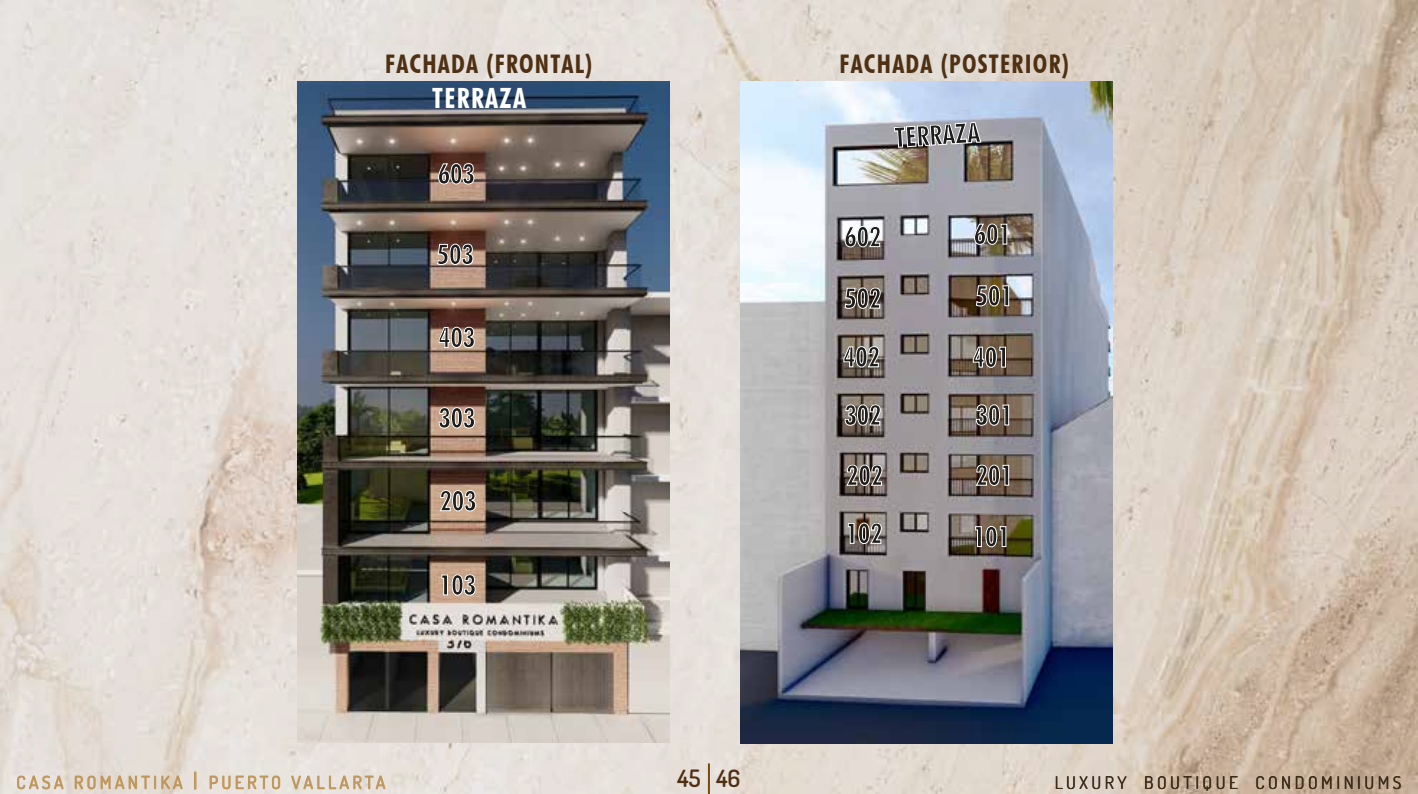
<style>
.page{position:relative;width:1418px;height:794px;background:#fff}
.page>*{position:absolute;margin:0;border:0;box-sizing:border-box;transform-origin:0 0}
.t1{font:700 condensed 28px "Futura BT";color:#1d1d1b}
.t2{font:700 condensed 28px "Futura BT";letter-spacing:.05em;color:#fff}
.t3{font:700 condensed 25.6px "Futura BT";letter-spacing:.05em;color:#4f3012}
.t4{font:600 23.8px "Dosis";color:#4f3012}
.t5{font:17.4px "Dosis";letter-spacing:.2em;color:#000}
</style>
<div class="page">
<img style="left:0;top:0;width:1417px;height:794px">
<img style="left:298px;top:82px;width:371px;height:660px">
<img style="left:740px;top:82px;width:372px;height:661px">
<svg style="left:893px;top:121px;width:88px;height:37px"></svg>
<svg style="left:441px;top:574px;width:34px;height:21px"></svg>
<svg style="left:439px;top:490px;width:37px;height:21px"></svg>
<svg style="left:438px;top:407px;width:37px;height:21px"></svg>
<svg style="left:438px;top:327px;width:37px;height:21px"></svg>
<svg style="left:437px;top:244px;width:36px;height:21px"></svg>
<svg style="left:438px;top:163px;width:36px;height:21px"></svg>
<svg style="left:974px;top:525px;width:32px;height:22px"></svg>
<svg style="left:975px;top:464px;width:34px;height:22px"></svg>
<svg style="left:975px;top:404px;width:34px;height:22px"></svg>
<svg style="left:972px;top:346px;width:34px;height:22px"></svg>
<svg style="left:975px;top:285px;width:34px;height:22px"></svg>
<svg style="left:973px;top:223px;width:34px;height:22px"></svg>
<svg style="left:847px;top:522px;width:35px;height:22px"></svg>
<svg style="left:845px;top:464px;width:37px;height:22px"></svg>
<svg style="left:844px;top:404px;width:37px;height:22px"></svg>
<svg style="left:843px;top:346px;width:36px;height:22px"></svg>
<svg style="left:844px;top:287px;width:36px;height:22px"></svg>
<svg style="left:844px;top:226px;width:36px;height:22px"></svg>
<svg style="left:17px;top:773px;width:47px;height:19px"></svg>
<svg style="left:75px;top:773px;width:108px;height:19px"></svg>
<svg style="left:194px;top:771px;width:2px;height:19px"></svg>
<svg style="left:210px;top:775px;width:70px;height:15px"></svg>
<svg style="left:291px;top:772px;width:94px;height:20px"></svg>
<hr style="left:708px;top:763px;width:2px;height:31px;background:#7a490e">
<p class="t3" style="left:385px;top:49px;width:209px">FACHADA (FRONTAL)</p>
<p class="t3" style="left:839px;top:49px;width:231px">FACHADA (POSTERIOR)</p>
<p class="t2" style="left:432px;top:80px;width:95px">TERRAZA</p>
<p class="t1" style="left:893px;top:121px;width:87px;rotate:-4deg">TERRAZA</p>
<p class="t1" style="left:438px;top:157px;width:38px">603</p>
<p class="t1" style="left:437px;top:237px;width:38px">503</p>
<p class="t1" style="left:438px;top:320px;width:38px">403</p>
<p class="t1" style="left:438px;top:401px;width:38px">303</p>
<p class="t1" style="left:439px;top:484px;width:38px">203</p>
<p class="t1" style="left:439px;top:568px;width:38px">103</p>
<p class="t1" style="left:844px;top:220px;width:38px">602</p>
<p class="t1" style="left:973px;top:217px;width:38px">601</p>
<p class="t1" style="left:844px;top:281px;width:38px">502</p>
<p class="t1" style="left:975px;top:279px;width:38px">501</p>
<p class="t1" style="left:843px;top:340px;width:38px">402</p>
<p class="t1" style="left:972px;top:340px;width:38px">401</p>
<p class="t1" style="left:844px;top:398px;width:38px">302</p>
<p class="t1" style="left:975px;top:398px;width:38px">301</p>
<p class="t1" style="left:846px;top:458px;width:38px">202</p>
<p class="t1" style="left:975px;top:458px;width:38px">201</p>
<p class="t1" style="left:845px;top:516px;width:38px">102</p>
<p class="t1" style="left:972px;top:519px;width:38px">101</p>
<p class="t4" style="left:677px;top:761px;width:65px">45 46</p>
<p class="t5" style="left:1054px;top:770px;width:348px">LUXURY BOUTIQUE CONDOMINIUMS</p>
</div>
